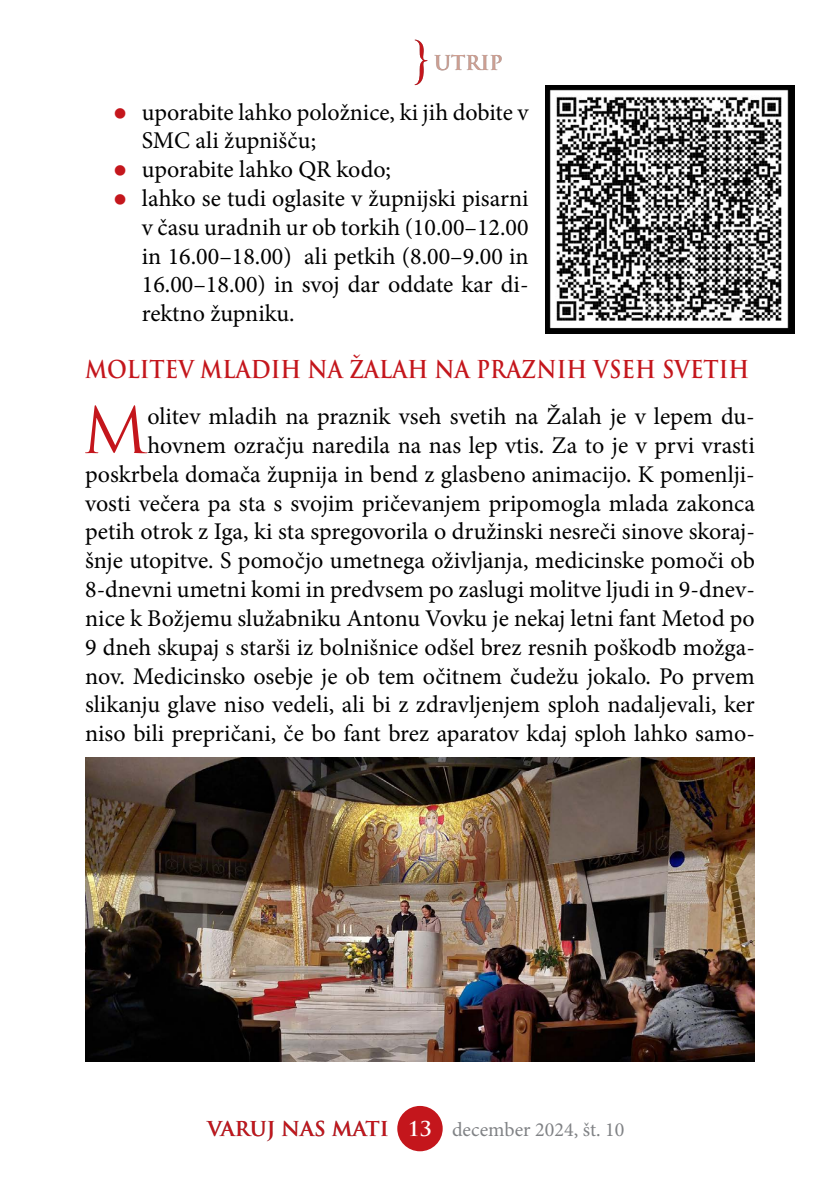
<style>
.page{position:relative;width:840px;height:1191px;background:#fff}
.page>*{position:absolute;margin:0;border:0;box-sizing:border-box;transform-origin:0 0}
.t1{font:62.2px "Trajan Pro";color:#c4161c}
.t2{font:24px/28.8px "Minion Pro";color:#000}
.t3{font:700 24px "Trajan Pro";color:#c4161c;scale:.89 1}
.t4{font:20px "Minion Pro";color:#808285}
.t5{font:700 20px "Trajan Pro";color:#c4161c}
.t6{font:700 20px "Trajan Pro";color:#cfa093}
.s1{font-family:"Trajan Pro";font-weight:700;color:#fff}
</style>
<div class="page">
<div style="left:397px;top:1106px;width:45px;height:45px;background:#c4161c;border-radius:50%"></div>
<img style="left:545px;top:85px;width:249px;height:249px">
<img style="left:85px;top:757px;width:669px;height:304px">
<svg style="left:414px;top:40px;width:13px;height:45px"></svg>
<p class="t6" style="left:434px;top:50px;width:58px">UTRIP</p>
<p class="t2" style="left:142px;top:98px;width:388px">uporabite lahko položnice, ki jih dobite v SMC ali župnišču;<br>uporabite lahko QR kodo;<br>lahko se tudi oglasite v župnijski pisarni v času uradnih ur ob torkih (10.00–12.00 in 16.00–18.00) ali petkih (8.00–9.00 in 16.00–18.00) in svoj dar oddate kar di&shy;rektno župniku.</p>
<p class="t3" style="left:85px;top:355px;width:91px">MOLITEV</p>
<p class="t3" style="left:200px;top:355px;width:535px">MLADIH NA ŽALAH NA PRAZNIH VSE H SVET</p>
<p class="t3" style="left:718px;top:355px;width:36px">IH</p>
<h1 class="t1" style="left:82px;top:391px;width:67px">M</h1>
<p class="t2" style="left:85px;top:402px;width:671px;text-align:right">olitev mladih na praznik vseh svetih na Žalah je v lepem du&shy;hovnem ozračju naredila na nas lep vtis. Za to je v prvi vrasti poskrbela domača župnija in bend z glasbeno animacijo. K pomenlji&shy;vosti večera pa sta s svojim pričevanjem pripomogla mlada zakonca petih otrok z Iga, ki sta spregovorila o družinski nesreči sinove skoraj&shy;šnje utopitve. S pomočjo umetnega oživljanja, medicinske pomoči ob 8-dnevni umetni komi in predvsem po zaslugi molitve ljudi in 9-dnev&shy;nice k Božjemu služabniku Antonu Vovku je nekaj letni fant Metod po 9 dneh skupaj s starši iz bolnišnice odšel brez resnih poškodb možga&shy;nov. Medicinsko osebje je ob tem očitnem čudežu jokalo. Po prvem slikanju glave niso vedeli, ali bi z zdravljenjem sploh nadaljevali, ker niso bili prepričani, če bo fant brez aparatov kdaj sploh lahko samo-</p>
<p class="t5" style="left:207px;top:1116px;width:183px">VARUJ NAS MATI</p>
<p class="t4" style="left:408px;top:1116px;width:218px"><span class="s1">13</span> december 2024, št. 10</p>
</div>
